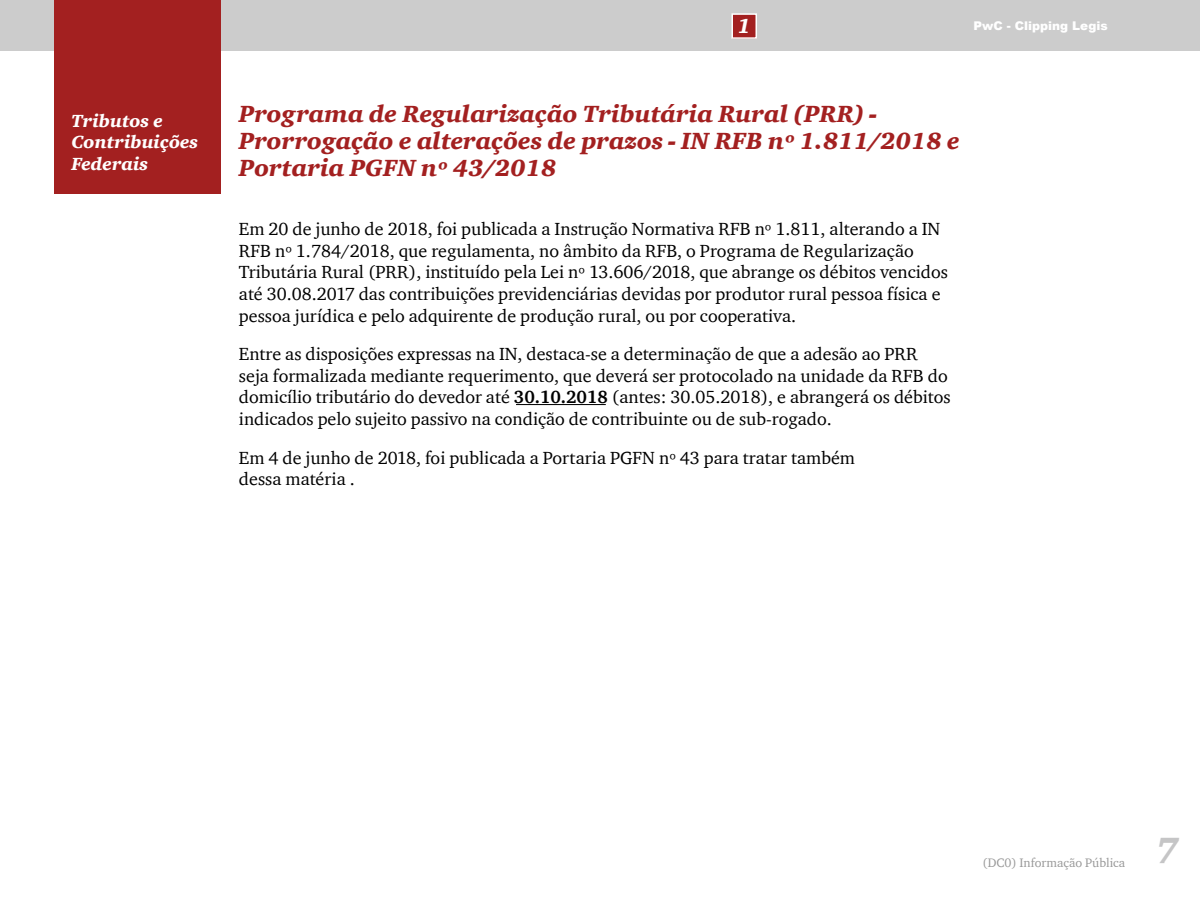
<style>
.page{position:relative;width:1200px;height:900px;background:#fff}
.page>*{position:absolute;margin:0;border:0;box-sizing:border-box;transform-origin:0 0}
.t1{font:italic 900 36px "ITC Charter Com";color:#c5c5c6}
.t2{font:italic 900 24px/27px "ITC Charter Com";color:#a32020}
.t3{font:italic 900 21px "ITC Charter Com";color:#fff}
.t4{font:18px/21.6px "ITC Charter Com";color:#000}
.t5{font:italic 900 18px/21.6px "ITC Charter Com";color:#fff}
.t6{font:12.6px "ITC Charter Com";color:#999}
.t7{font:900 12px "Arial";color:#fff}
.s1{font-weight:700}
</style>
<div class="page">
<div style="left:0;top:0;width:1200px;height:51px;background:#ccc"></div>
<div style="left:54px;top:0;width:166px;height:194px;background:#a32020"></div>
<div style="left:732px;top:14px;width:24px;height:24px;background:#a32020"></div>
<div style="left:731px;top:13px;width:26px;height:26px;border:2px solid #fff"></div>
<hr style="left:516px;top:404px;width:90px;height:1px;background:#000">
<p class="t5" style="left:71px;top:110px;width:128px">Tributos e<br>Contribuições<br>Federais</p>
<p class="t3" style="left:738px;top:13px;width:15px">1</p>
<p class="t7" style="left:973px;top:17px;width:136px">PwC - Clipping Legis</p>
<h2 class="t2" style="left:239px;top:100px;width:722px">Programa de Regularização Tributária Rural (PRR) -<br>Prorrogação e alterações de prazos - IN RFB nº 1.811/2018 e<br>Portaria PGFN nº 43/2018</h2>
<p class="t4" style="left:239px;top:218px;width:710px">Em 20 de junho de 2018, foi publicada a Instrução Normativa RFB nº 1.811, alterando a IN RFB nº 1.784/2018, que regulamenta, no âmbito da RFB, o Programa de Regularização Tributária Rural (PRR), instituído pela Lei nº 13.606/2018, que abrange os débitos vencidos até 30.08.2017 das contribuições previdenciárias devidas por produtor rural pessoa física e pessoa jurídica e pelo adquirente de produção rural, ou por cooperativa.</p>
<p class="t4" style="left:239px;top:343px;width:713px">Entre as disposições expressas na IN, destaca-se a determinação de que a adesão ao PRR seja formalizada mediante requerimento, que deverá ser protocolado na unidade da RFB do domicílio tributário do devedor até <span class="s1">30.10.2018</span> (antes: 30.05.2018), e abrangerá os débitos indicados pelo sujeito passivo na condição de contribuinte ou de sub-rogado.</p>
<p class="t4" style="left:239px;top:446px;width:618px">Em 4 de junho de 2018, foi publicada a Portaria PGFN nº 43 para tratar também dessa matéria .</p>
<p class="t6" style="left:982px;top:855px;width:144px">(DC0) Informação Pública</p>
<h1 class="t1" style="left:1156px;top:828px;width:25px">7</h1>
</div>
